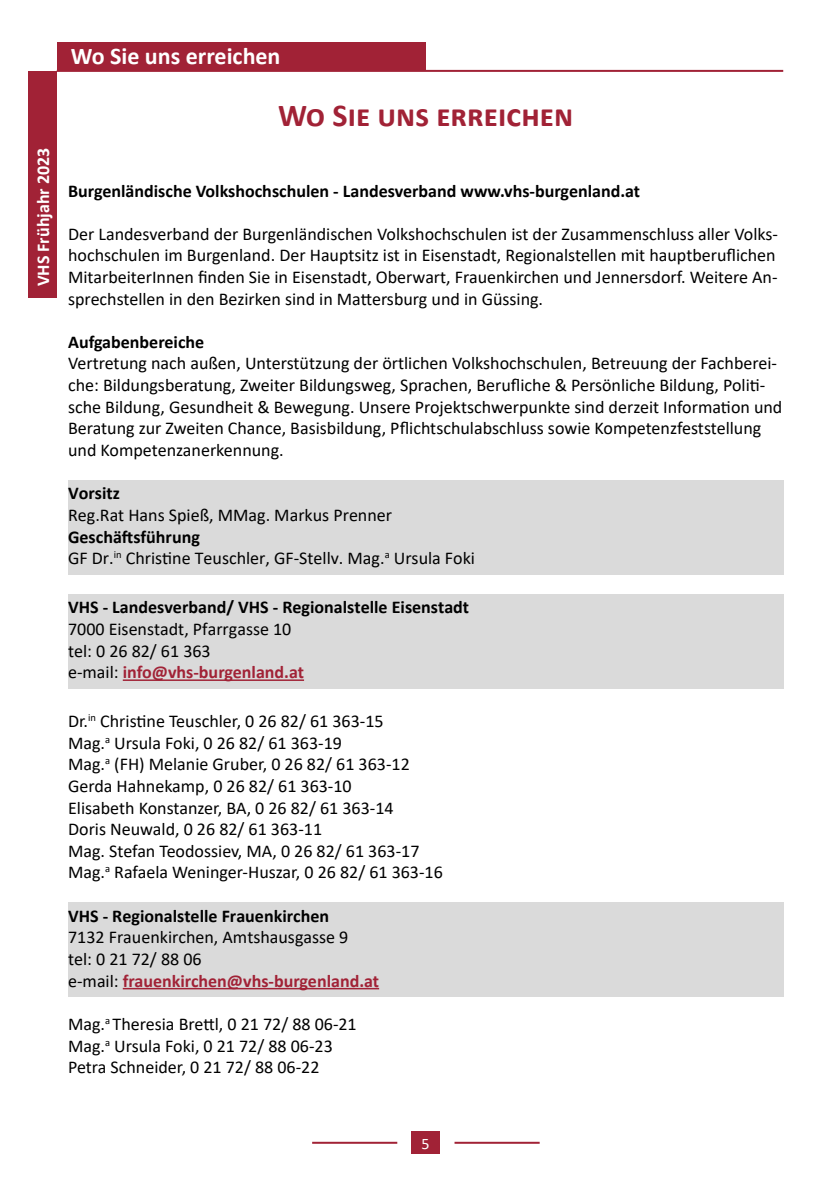
<style>
.page{position:relative;width:840px;height:1191px;background:#fff}
.page>*{position:absolute;margin:0;border:0;box-sizing:border-box;transform-origin:0 0}
.t1{font:700 32px "Calibri";color:#a12236}
.t2{font:700 24px "Calibri";color:#fff}
.t3{font:18px/21.6px "Calibri";color:#000}
.t4{font:700 18px "Calibri";color:#000}
.t5{font:700 18px "Calibri";color:#fff}
.t6{font:16px "Calibri";color:#fff}
.s1{font-weight:700}
.s2{font-weight:700;color:#a12236}
</style>
<div class="page">
<div style="left:57px;top:43px;width:368px;height:28px;background:#a12236"></div>
<hr style="left:57px;top:70px;width:725px;height:2px;background:#a12236">
<div style="left:28px;top:71px;width:29px;height:227px;background:#a12236"></div>
<hr style="left:312px;top:1141px;width:85px;height:2px;background:#a12236">
<hr style="left:454px;top:1141px;width:85px;height:2px;background:#a12236">
<div style="left:411px;top:1131px;width:28px;height:23px;background:#a12236"></div>
<div style="left:68px;top:480px;width:714px;height:29px;background:#dadada"></div>
<div style="left:68px;top:501px;width:714px;height:30px;background:#dadada"></div>
<div style="left:68px;top:523px;width:714px;height:29px;background:#dadada"></div>
<div style="left:68px;top:545px;width:714px;height:29px;background:#dadada"></div>
<div style="left:68px;top:594px;width:714px;height:29px;background:#dadada"></div>
<div style="left:68px;top:615px;width:714px;height:30px;background:#dadada"></div>
<div style="left:68px;top:637px;width:714px;height:29px;background:#dadada"></div>
<div style="left:68px;top:659px;width:714px;height:29px;background:#dadada"></div>
<hr style="left:123px;top:679px;width:181px;height:2px;background:#a12236">
<div style="left:68px;top:902px;width:714px;height:29px;background:#dadada"></div>
<div style="left:68px;top:924px;width:714px;height:29px;background:#dadada"></div>
<div style="left:68px;top:945px;width:714px;height:30px;background:#dadada"></div>
<div style="left:68px;top:967px;width:714px;height:29px;background:#dadada"></div>
<hr style="left:123px;top:988px;width:256px;height:1px;background:#a12236">
<h2 class="t2" style="left:71px;top:39px;width:211px">Wo Sie uns erreichen</h2>
<p class="t5" style="left:31px;top:286px;width:140px;rotate:-90deg">VHS Frühjahr 2023</p>
<h1 class="t1" style="left:278px;top:93px;width:296px">Wo Sie uns erreichen</h1>
<p class="t4" style="left:68px;top:178px;width:573px">Burgenländische Volkshochschulen - Landesverband www.vhs-burgenland.at</p>
<p class="t3" style="left:68px;top:222px;width:711px">Der Landesverband der Burgenländischen Volkshochschulen ist der Zusammenschluss aller Volks&shy;hochschulen im Burgenland. Der Hauptsitz ist in Eisenstadt, Regionalstellen mit hauptberuflichen MitarbeiterInnen finden Sie in Eisenstadt, Oberwart, Frauenkirchen und Jennersdorf. Weitere An&shy;sprechstellen in den Bezirken sind in Mattersburg und in Güssing.</p>
<p class="t4" style="left:68px;top:329px;width:138px">Aufgabenbereiche</p>
<p class="t3" style="left:68px;top:352px;width:715px">Vertretung nach außen, Unterstützung der örtlichen Volkshochschulen, Betreuung der Fachberei&shy;che: Bildungsberatung, Zweiter Bildungsweg, Sprachen, Berufliche &amp; Persönliche Bildung, Politi&shy;sche Bildung, Gesundheit &amp; Bewegung. Unsere Projektschwerpunkte sind derzeit Information und Beratung zur Zweiten Chance, Basisbildung, Pflichtschulabschluss sowie Kompetenzfeststellung und Kompetenzanerkennung.</p>
<p class="t4" style="left:68px;top:480px;width:53px">Vorsitz</p>
<p class="t3" style="left:68px;top:503px;width:325px">Reg.Rat Hans Spieß, MMag. Markus Prenner</p>
<p class="t3" style="left:68px;top:525px;width:408px"><span class="s1">Geschäftsführung<br></span>GF Dr.<sup>in</sup> Christine Teuschler, GF-Stellv. Mag.<sup>a</sup> Ursula Foki</p>
<p class="t4" style="left:68px;top:594px;width:402px">VHS - Landesverband/ VHS - Regionalstelle Eisenstadt</p>
<p class="t3" style="left:68px;top:617px;width:237px">7000 Eisenstadt, Pfarrgasse 10 tel: 0 26 82/ 61 363<br>e-mail: <span class="s2">info@vhs-burgenland.at</span></p>
<p class="t3" style="left:68px;top:710px;width:376px">Dr.<sup>in</sup> Christine Teuschler, 0 26 82/ 61 363-15<br>Mag.<sup>a</sup> Ursula Foki, 0 26 82/ 61 363-19<br>Mag.<sup>a</sup> (FH) Melanie Gruber, 0 26 82/ 61 363-12<br>Gerda Hahnekamp, 0 26 82/ 61 363-10<br>Elisabeth Konstanzer, BA, 0 26 82/ 61 363-14<br>Doris Neuwald, 0 26 82/ 61 363-11<br>Mag. Stefan Teodossiev, MA, 0 26 82/ 61 363-17<br>Mag.<sup>a</sup> Rafaela Weninger-Huszar, 0 26 82/ 61 363-16</p>
<p class="t4" style="left:68px;top:903px;width:262px">VHS - Regionalstelle Frauenkirchen</p>
<p class="t3" style="left:68px;top:926px;width:312px">7132 Frauenkirchen, Amtshausgasse 9<br>tel: 0 21 72/ 88 06<br>e-mail: <span class="s2">frauenkirchen@vhs-burgenland.at</span></p>
<p class="t3" style="left:68px;top:1012px;width:290px">Mag.<sup>a</sup> Theresia Brettl, 0 21 72/ 88 06-21<br>Mag.<sup>a</sup> Ursula Foki, 0 21 72/ 88 06-23<br>Petra Schneider, 0 21 72/ 88 06-22</p>
<p class="t6" style="left:421px;top:1132px;width:10px">5</p>
</div>
